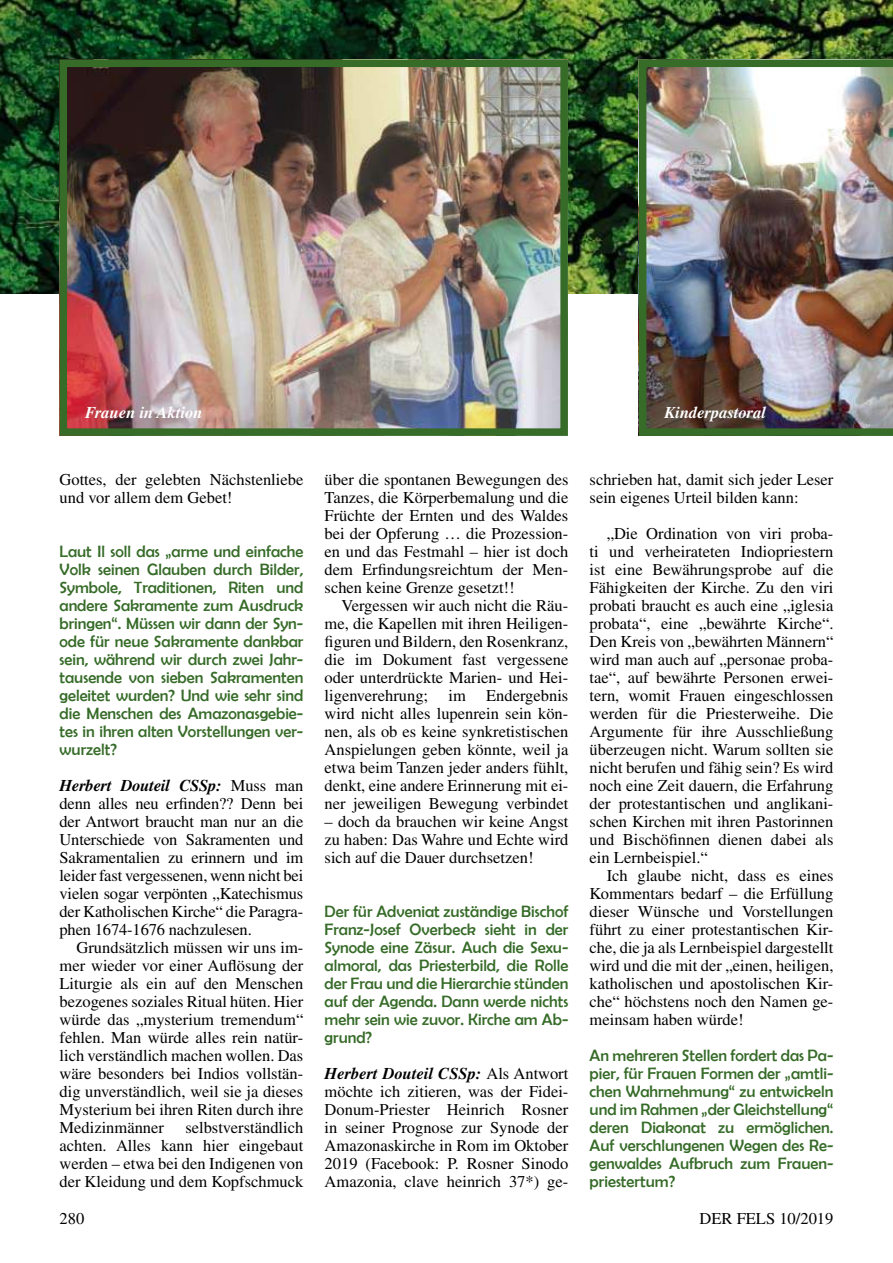
<style>
.page{position:relative;width:893px;height:1263px;background:#fff}
.page>*{position:absolute;margin:0;border:0;box-sizing:border-box;transform-origin:0 0}
.t1{font:16.5px/18px "Times";color:#000;text-align:justify}
.t2{font:16.5px/18px "Berlin Sans FB";color:#366b28;text-align:justify}
.t3{font:italic 700 16.5px "Times";color:#fff}
.s1{font-weight:700;font-style:italic}
</style>
<div class="page">
<img style="left:0;top:0;width:893px;height:294px">
<img style="left:69px;top:69px;width:490px;height:358px">
<div style="left:60px;top:60px;width:508px;height:376px;border:8px solid #366b28"></div>
<img style="left:639px;top:60px;width:254px;height:376px">
<p class="t3" style="left:85px;top:403px;width:119px">Frauen in Aktion</p>
<p class="t3" style="left:664px;top:403px;width:103px">Kinderpastoral</p>
<p class="t1" style="left:60px;top:470px;width:245px">Gottes, der gelebten Nächstenliebe und vor allem dem Gebet!</p>
<p class="t2" style="left:60px;top:542px;width:245px">Laut Il soll das „arme und einfache Volk seinen Glauben durch Bilder, Symbole, Traditionen, Riten und andere Sakramente zum Ausdruck bringen“. Müssen wir dann der Syn&shy;ode für neue Sakramente dankbar sein, während wir durch zwei Jahr&shy;tausende von sieben Sakramenten geleitet wurden? Und wie sehr sind die Menschen des Amazonasgebie&shy;tes in ihren alten Vorstellungen ver&shy;wurzelt?</p>
<p class="t1" style="left:60px;top:776px;width:245px"><span class="s1">Herbert Douteil CSSp:</span> Muss man denn alles neu erfinden?? Denn bei der Antwort braucht man nur an die Unterschiede von Sakramenten und Sakramentalien zu erinnern und im leider fast vergessenen, wenn nicht bei vielen sogar verpönten „Katechismus der Katholischen Kirche“ die Paragra&shy;phen 1674-1676 nachzulesen.</p>
<p class="t1" style="left:60px;top:938px;width:245px;text-indent:17px">Grundsätzlich müssen wir uns im&shy;mer wieder vor einer Auflösung der Liturgie als ein auf den Menschen bezogenes soziales Ritual hüten. Hier würde das „mysterium tremendum“ fehlen. Man würde alles rein natür&shy;lich verständlich machen wollen. Das wäre besonders bei Indios vollstän&shy;dig unverständlich, weil sie ja dieses Mysterium bei ihren Riten durch ihre Medizinmänner</p>
<p class="t1" style="left:60px;top:1118px;width:245px;text-indent:126px">selbstverständlich achten. Alles kann hier eingebaut werden – etwa bei den Indigenen von der Kleidung und dem Kopfschmuck</p>
<p class="t1" style="left:325px;top:470px;width:245px">über die spontanen Bewegungen des Tanzes, die Körperbemalung und die Früchte der Ernten und des Waldes bei der Opferung … die Prozession&shy;en und das Festmahl – hier ist doch dem Erfindungsreichtum der Men&shy;schen keine Grenze gesetzt!!</p>
<p class="t1" style="left:325px;top:596px;width:245px;text-indent:17px">Vergessen wir auch nicht die Räu&shy;me, die Kapellen mit ihren Heiligen&shy;figuren und Bildern, den Rosenkranz, die im Dokument fast vergessene oder unterdrückte Marien- und Hei&shy;ligenverehrung; im Endergebnis wird nicht alles lupenrein sein kön&shy;nen, als ob es keine synkretistischen Anspielungen geben könnte, weil ja etwa beim Tanzen jeder anders fühlt, denkt, eine andere Erinnerung mit ei&shy;ner jeweiligen Bewegung verbindet</p>
<p class="t1" style="left:325px;top:812px;width:245px">– doch da brauchen wir keine Angst zu haben: Das Wahre und Echte wird sich auf die Dauer durchsetzen!</p>
<p class="t2" style="left:325px;top:902px;width:245px">Der für Adveniat zuständige Bischof Franz-Josef Overbeck sieht in der Synode eine Zäsur. Auch die Sexu&shy;almoral, das Priesterbild, die Rolle der Frau und die Hierarchie stünden auf der Agenda. Dann werde nichts mehr sein wie zuvor. Kirche am Ab&shy;grund?</p>
<p class="t1" style="left:325px;top:1064px;width:245px"><span class="s1">Herbert Douteil CSSp:</span> Als Antwort möchte ich zitieren, was der Fidei-Donum-Priester Heinrich Rosner in seiner Prognose zur Synode der Amazonaskirche in Rom im Oktober 2019 (Facebook: P. Rosner Sinodo Amazonia, clave heinrich 37*) ge-</p>
<p class="t1" style="left:590px;top:470px;width:245px">schrieben hat, damit sich jeder Leser sein eigenes Urteil bilden kann:</p>
<p class="t1" style="left:590px;top:524px;width:245px;text-indent:17px">„Die Ordination von viri proba&shy;ti und verheirateten Indiopriestern ist eine Bewährungsprobe auf die Fähigkeiten der Kirche. Zu den viri probati braucht es auch eine „iglesia probata“, eine „bewährte Kirche“.<br>Den Kreis von „bewährten Männern“ wird man auch auf „personae proba&shy;tae“, auf bewährte Personen erwei&shy;tern, womit Frauen eingeschlossen werden für die Priesterweihe. Die Argumente für ihre Ausschließung überzeugen nicht. Warum sollten sie nicht berufen und fähig sein? Es wird noch eine Zeit dauern, die Erfahrung der protestantischen und anglikani&shy;schen Kirchen mit ihren Pastorinnen und Bischöfinnen dienen dabei als ein Lernbeispiel.“</p>
<p class="t1" style="left:590px;top:866px;width:245px;text-indent:17px">Ich glaube nicht, dass es eines Kommentars bedarf – die Erfüllung dieser Wünsche und Vorstellungen führt zu einer protestantischen Kir&shy;che, die ja als Lernbeispiel dargestellt wird und die mit der „einen, heiligen, katholischen und apostolischen Kir&shy;che“ höchstens noch den Namen ge&shy;meinsam haben würde!</p>
<p class="t2" style="left:590px;top:1046px;width:245px">An mehreren Stellen fordert das Pa&shy;pier, für Frauen Formen der „amtli&shy;chen Wahrnehmung“ zu entwickeln und im Rahmen „der Gleichstellung“ deren Diakonat zu ermöglichen.<br>Auf verschlungenen Wegen des Re&shy;genwaldes Aufbruch zum Frauen&shy;priestertum?</p>
<p class="t1" style="left:60px;top:1209px;width:26px">280</p>
<p class="t1" style="left:700px;top:1209px;width:135px">DER FELS 10/2019</p>
</div>
